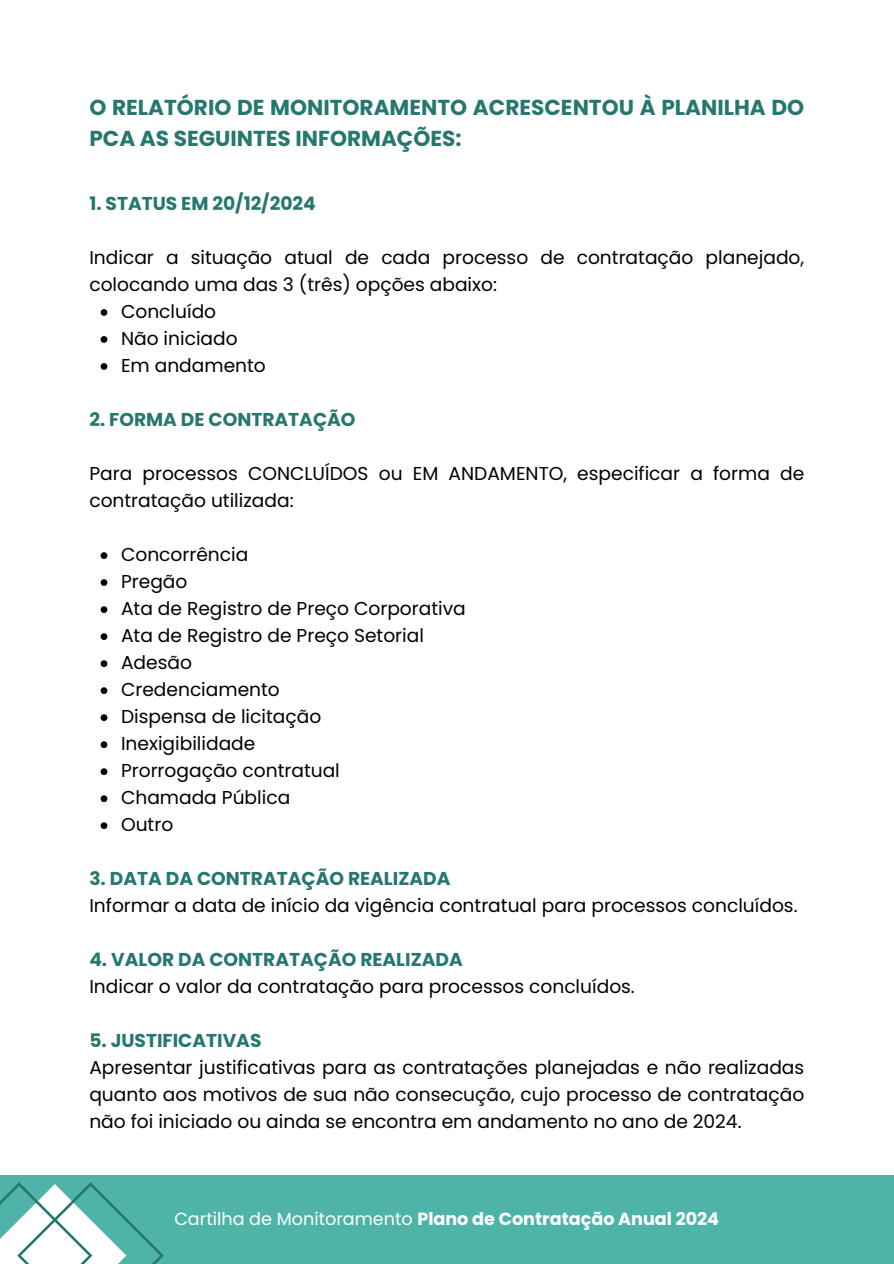
<style>
.page{position:relative;width:894px;height:1264px;background:#fff}
.page>*{position:absolute;margin:0;border:0;box-sizing:border-box;transform-origin:0 0}
.t1{font:700 21.6px/31.5px "Poppins";color:#26786e}
.t2{font:18.6px/27px "Poppins";color:#000}
.t3{font:700 18.6px "Poppins";color:#26786e}
.t4{font:700 17.55px "Poppins";color:#fff}
.s1{font-weight:400}
</style>
<div class="page">
<svg style="left:101px;top:309px;width:6px;height:7px"></svg>
<svg style="left:101px;top:336px;width:6px;height:7px"></svg>
<svg style="left:101px;top:363px;width:6px;height:7px"></svg>
<svg style="left:101px;top:552px;width:6px;height:7px"></svg>
<svg style="left:101px;top:579px;width:6px;height:7px"></svg>
<svg style="left:101px;top:606px;width:6px;height:7px"></svg>
<svg style="left:101px;top:633px;width:6px;height:7px"></svg>
<svg style="left:101px;top:660px;width:6px;height:7px"></svg>
<svg style="left:101px;top:687px;width:6px;height:7px"></svg>
<svg style="left:101px;top:714px;width:6px;height:7px"></svg>
<svg style="left:101px;top:741px;width:6px;height:7px"></svg>
<svg style="left:101px;top:768px;width:6px;height:7px"></svg>
<svg style="left:101px;top:795px;width:6px;height:7px"></svg>
<svg style="left:101px;top:822px;width:6px;height:7px"></svg>
<div style="left:0;top:1175px;width:893px;height:88px;background:#4fb4a8"></div>
<svg style="left:0;top:1182px;width:164px;height:81px"></svg>
<p class="t1" style="left:89px;top:91px;width:716px">O RELATÓRIO DE MONITORAMENTO ACRESCENTOU À PLANILHA DO<br>PCA AS SEGUINTES INFORMAÇÕES:</p>
<h1 class="t3" style="left:89px;top:190px;width:228px">1. STATUS EM 20/12/2024</h1>
<h2 class="t2" style="left:89px;top:244px;width:716px">Indicar a situação atual de cada processo de contratação planejado, colocando uma das 3 (três) opções abaixo:</h2>
<p class="t2" style="left:121px;top:298px;width:97px">Concluído</p>
<p class="t2" style="left:121px;top:325px;width:118px">Não iniciado</p>
<p class="t2" style="left:121px;top:352px;width:146px">Em andamento</p>
<p class="t3" style="left:89px;top:406px;width:268px">2. FORMA DE CONTRATAÇÃO</p>
<h2 class="t2" style="left:89px;top:460px;width:716px">Para processos CONCLUÍDOS ou EM ANDAMENTO, especificar a forma de contratação utilizada:</h2>
<p class="t2" style="left:121px;top:541px;width:129px">Concorrência</p>
<p class="t2" style="left:121px;top:568px;width:68px">Pregão</p>
<p class="t2" style="left:121px;top:595px;width:346px">Ata de Registro de Preço Corporativa</p>
<p class="t2" style="left:121px;top:622px;width:304px">Ata de Registro de Preço Setorial</p>
<p class="t2" style="left:121px;top:649px;width:72px">Adesão</p>
<p class="t2" style="left:121px;top:676px;width:160px">Credenciamento</p>
<p class="t2" style="left:121px;top:703px;width:202px">Dispensa de licitação</p>
<p class="t2" style="left:121px;top:730px;width:136px">Inexigibilidade</p>
<p class="t2" style="left:121px;top:757px;width:220px">Prorrogação contratual</p>
<p class="t2" style="left:121px;top:784px;width:171px">Chamada Pública</p>
<p class="t2" style="left:121px;top:811px;width:54px">Outro</p>
<p class="t3" style="left:89px;top:865px;width:362px">3. DATA DA CONTRATAÇÃO REALIZADA</p>
<p class="t2" style="left:89px;top:892px;width:709px">Informar a data de início da vigência contratual para processos concluídos.</p>
<p class="t3" style="left:89px;top:946px;width:375px">4. VALOR DA CONTRATAÇÃO REALIZADA</p>
<p class="t2" style="left:89px;top:973px;width:547px">Indicar o valor da contratação para processos concluídos.</p>
<p class="t3" style="left:89px;top:1027px;width:173px">5. JUSTIFICATIVAS</p>
<p class="t2" style="left:89px;top:1054px;width:716px;text-align:justify">Apresentar justificativas para as contratações planejadas e não realizadas quanto aos motivos de sua não consecução, cujo processo de contratação não foi iniciado ou ainda se encontra em andamento no ano de 2024.</p>
<p class="t4" style="left:174px;top:1206px;width:546px"><span class="s1">Cartilha de Monitoramento</span> Plano de Contratação Anual 2024</p>
</div>
